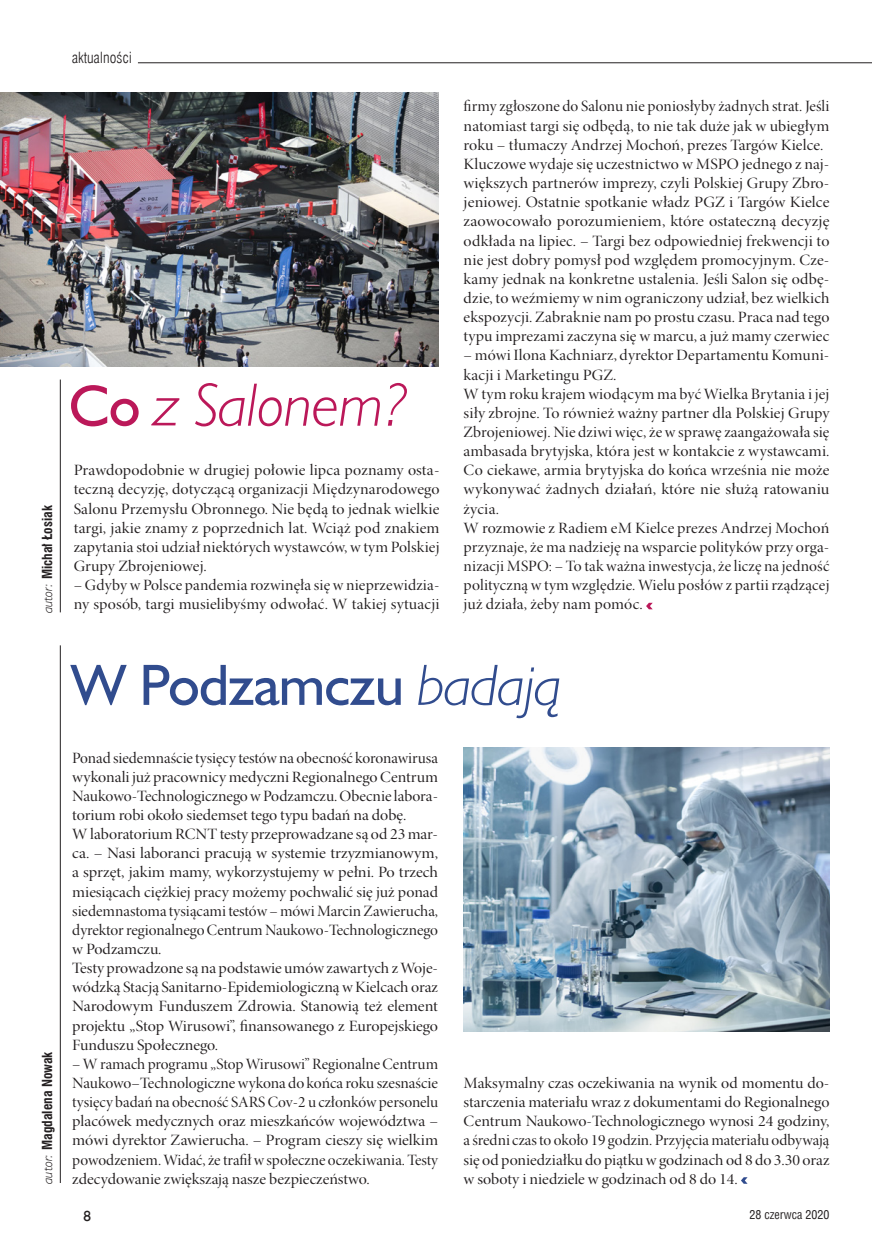
<style>
.page{position:relative;width:872px;height:1234px;background:#fff}
.page>*{position:absolute;margin:0;border:0;box-sizing:border-box;transform-origin:0 0}
.TYTUL_1500_BOLD{font:italic 61.5px "Humanst 521 Lt EUX";color:#bb1859}
.TYTUL_1500_BOLD-2{font:58.5px "Humanst 521 EUX";letter-spacing:-.01em;color:#314c8e}
.TEKST_GŁÓWNY{font:15.75px/19.2px "Minion Pro Disp";letter-spacing:.005em;color:#231f20;text-align:justify;scale:1.06 1}
.TEKST_GŁÓWNY-2{font:15.75px/19.2px "Minion Pro Disp";letter-spacing:.005em;color:#231f20;text-align:justify}
.TEKST_GŁÓWNY-3{font:15.75px/19.2px "Minion Pro Disp";letter-spacing:.005em;color:#231f20;scale:1.05 1}
.TEKST_GŁÓWNY-4{font:15.75px/19.2px "Minion Pro Disp";letter-spacing:.005em;color:#231f20;text-align:justify;scale:1.07 1}
.TEKST_GŁÓWNY-5{font:15.75px/19.2px "Minion Pro Disp";letter-spacing:.005em;color:#231f20;scale:1.04 1}
.t1{font:15px "Swis 721 Lt Cn EUX";color:#231f20}
.t2{font:15px "Humanst 521 EUX";color:#231f20}
.t3{font:700 13.5px "Swis 721 Cn EUX";color:#231f20}
.t4{font:condensed 12px "Helvetica";color:#231f20}
.s1{font-family:"Humanst 521 Lt EUX";font-weight:400;font-style:italic}
.s2{font-family:"Humanst 521 EUX";font-style:normal;font-size:58.5px}
.s3{font-family:"Humanst 521 Lt EUX";font-style:italic}
</style>
<div class="page">
<hr style="left:138px;top:62px;width:734px;height:1px;background:#231f20">
<hr style="left:60px;top:645px;width:1px;height:537px;background:#231f20">
<img style="left:0;top:92px;width:438px;height:275px">
<svg style="left:646px;top:602px;width:6px;height:7px"></svg>
<img style="left:463px;top:747px;width:366px;height:284px">
<svg style="left:741px;top:1177px;width:6px;height:6px"></svg>
<hr style="left:60px;top:379px;width:1px;height:233px;background:#231f20">
<p class="t1" style="left:72px;top:49px;width:61px">aktualności</p>
<p class="t3" style="left:39px;top:613px;width:109px;rotate:-90deg"><span class="s1">autor:</span> Michał Łosiak</p>
<p class="TYTUL_1500_BOLD" style="left:69px;top:367px;width:340px"><span class="s2">Co</span> z Salonem?</p>
<p class="TEKST_GŁÓWNY-4" style="left:74px;top:461px;width:343px">Prawdopodobnie w drugiej połowie lipca poznamy osta&shy;teczną decyzję, dotyczącą organizacji Międzynarodowego Salonu Przemysłu Obronnego. Nie będą to jednak wielkie targi, jakie znamy z poprzednich lat. Wciąż pod znakiem zapytania stoi udział niektórych wystawców, w tym Polskiej Grupy Zbrojeniowej.</p>
<p class="TEKST_GŁÓWNY-5" style="left:74px;top:576px;width:353px">– Gdyby w Polsce pandemia rozwinęła się w nieprzewidzia&shy;ny sposób, targi musielibyśmy odwołać. W takiej sytuacji</p>
<p class="TEKST_GŁÓWNY-2" style="left:463px;top:97px;width:367px">firmy zgłoszone do Salonu nie poniosłyby żadnych strat. Jeśli natomiast targi się odbędą, to nie tak duże jak w ubiegłym roku – tłumaczy Andrzej Mochoń, prezes Targów Kielce.</p>
<p class="TEKST_GŁÓWNY" style="left:463px;top:155px;width:346px">Kluczowe wydaje się uczestnictwo w MSPO jednego z naj&shy;większych partnerów imprezy, czyli Polskiej Grupy Zbro&shy;jeniowej. Ostatnie spotkanie władz PGZ i Targów Kielce zaowocowało porozumieniem, które ostateczną decyzję odkłada na lipiec. – Targi bez odpowiedniej frekwencji to nie jest dobry pomysł pod względem promocyjnym. Cze&shy;kamy jednak na konkretne ustalenia. Jeśli Salon się odbę&shy;dzie, to weźmiemy w nim ograniczony udział, bez wielkich ekspozycji. Zabraknie nam po prostu czasu. Praca nad tego typu imprezami zaczyna się w marcu, a już mamy czerwiec</p>
<p class="TEKST_GŁÓWNY-3" style="left:463px;top:346px;width:350px">– mówi Ilona Kachniarz, dyrektor Departamentu Komuni&shy;kacji i Marketingu PGZ.</p>
<p class="TEKST_GŁÓWNY-3" style="left:463px;top:384px;width:350px;text-align:justify">W tym roku krajem wiodącym ma być Wielka Brytania i jej siły zbrojne. To również ważny partner dla Polskiej Grupy Zbrojeniowej. Nie dziwi więc, że w sprawę zaangażowała się ambasada brytyjska, która jest w kontakcie z wystawcami.<br>Co ciekawe, armia brytyjska do końca września nie może wykonywać żadnych działań, które nie służą ratowaniu życia.</p>
<p class="TEKST_GŁÓWNY" style="left:463px;top:518px;width:346px">W rozmowie z Radiem eM Kielce prezes Andrzej Mochoń przyznaje, że ma nadzieję na wsparcie polityków przy orga&shy;nizacji MSPO: – To tak ważna inwestycja, że liczę na jedność polityczną w tym względzie. Wielu posłów z partii rządzącej już działa, żeby nam pomóc.</p>
<p class="t3" style="left:39px;top:1183px;width:134px;rotate:-90deg"><span class="s1">autor:</span> Magdalena Nowak</p>
<p class="TYTUL_1500_BOLD-2" style="left:71px;top:648px;width:492px">W Podzamczu <span class="s3">badają</span></p>
<p class="TEKST_GŁÓWNY-2" style="left:72px;top:748px;width:367px">Ponad siedemnaście tysięcy testów na obecność koronawirusa wykonali już pracownicy medyczni Regionalnego Centrum Naukowo-Technologicznego wPodzamczu. Obecnie labora&shy;torium robi około siedemset tego typu badań na dobę.</p>
<p class="TEKST_GŁÓWNY" style="left:72px;top:824px;width:346px">Wlaboratorium RCNT testy przeprowadzane są od 23 mar&shy;ca. – Nasi laboranci pracują w systemie trzyzmianowym, a sprzęt, jakim mamy, wykorzystujemy w pełni. Po trzech miesiącach ciężkiej pracy możemy pochwalić się już ponad siedemnastoma tysiącami testów – mówi Marcin Zawierucha, dyrektor regionalnego Centrum Naukowo-Technologicznego w Podzamczu.</p>
<p class="TEKST_GŁÓWNY" style="left:72px;top:958px;width:346px">Testy prowadzone są na podstawie umów zawartych zWoje&shy;wódzką Stacją Sanitarno-Epidemiologiczną wKielcach oraz Narodowym Funduszem Zdrowia. Stanowią też element projektu „Stop Wirusowi”, finansowanego z Europejskiego Funduszu Społecznego.</p>
<p class="TEKST_GŁÓWNY-2" style="left:72px;top:1054px;width:367px">– Wramach programu „Stop Wirusowi” Regionalne Centrum Naukowo–Technologiczne wykona do końca roku szesnaście tysięcy badań na obecność SARS Cov-2 u członków personelu placówek medycznych oraz mieszkańców województwa – mówi dyrektor Zawierucha. – Program cieszy się wielkim powodzeniem. Widać, że trafił wspołeczne oczekiwania. Testy zdecydowanie zwiększają nasze bezpieczeństwo.</p>
<p class="TEKST_GŁÓWNY" style="left:463px;top:1073px;width:347px">Maksymalny czas oczekiwania na wynik od momentu do&shy;starczenia materiału wraz z dokumentami do Regionalnego Centrum Naukowo-Technologicznego wynosi 24 godziny, a średni czas to około 19 godzin. Przyjęcia materiału odbywają się od poniedziałku do piątku wgodzinach od 8 do 3.30 oraz w soboty i niedziele w godzinach od 8 do 14.</p>
<p class="t2" style="left:83px;top:1206px;width:9px">8</p>
<p class="t4" style="left:749px;top:1206px;width:81px">28 CZERWCA 2020</p>
</div>
